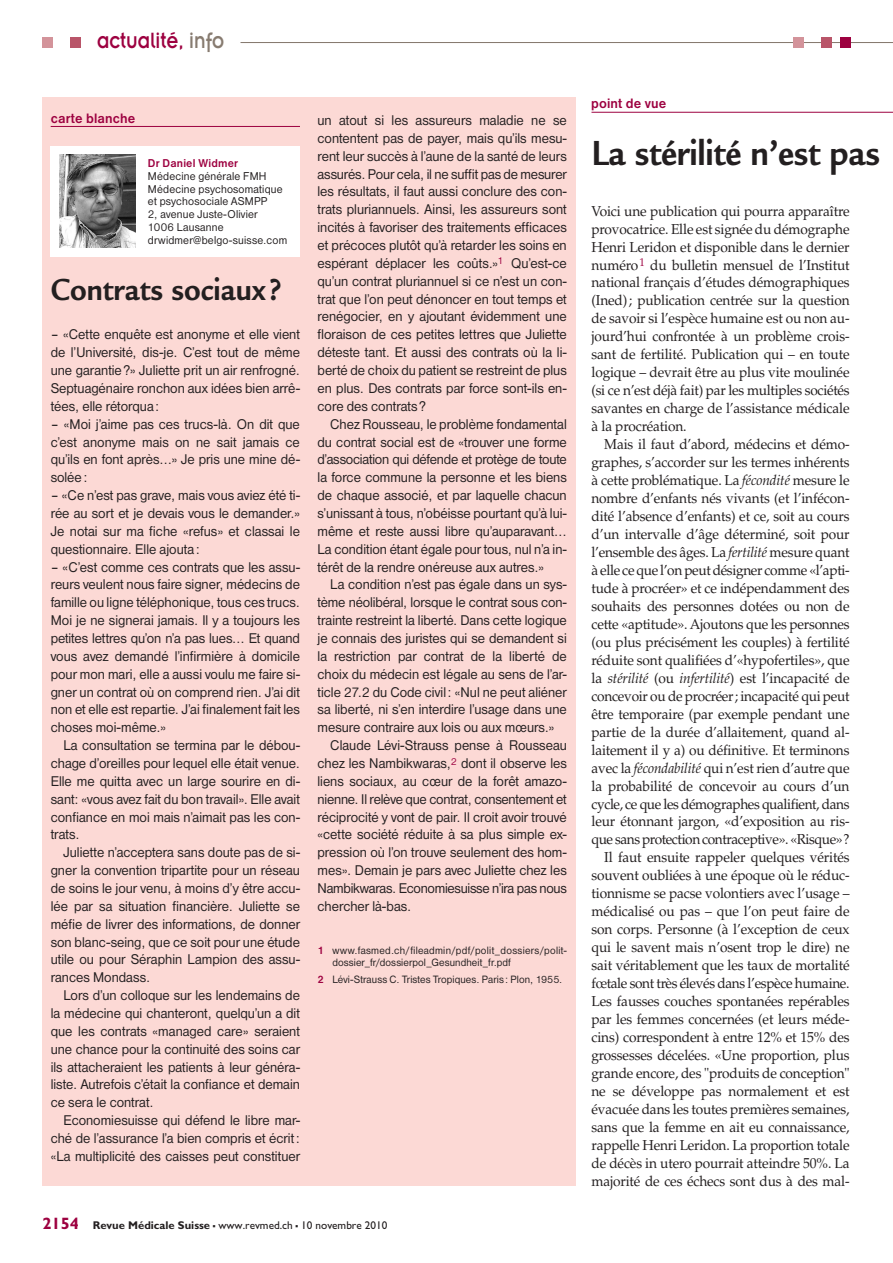
<style>
.page{position:relative;width:893px;height:1263px;background:#fff}
.page>*{position:absolute;margin:0;border:0;box-sizing:border-box;transform-origin:0 0}
.titre_23_pts{font:700 37.95px "Legacy Sans";letter-spacing:-.005em;color:#231f20;scale:.91 1}
.titre_20_pts{font:700 33px "Legacy Sans";color:#231f20;scale:.91 1}
.t1{font:24.3px "Insignia";color:#9d0140;scale:.83 1}
.nimbus_9_3{font:14.7px/17.9px "Nimbus Sans D";color:#231f20;text-align:justify;scale:.95 1}
.palatino_9_6{font:14.4px/18px "Palatino";letter-spacing:-.01em;color:#231f20;text-align:justify;scale:.95 1}
.titre_rubrique_rouge{font:700 14.1px "Nimbus Sans D";letter-spacing:.01em;color:#9d0140;scale:.95 1}
.t2{font:11.85px/12.8px "Nimbus Sans D";letter-spacing:.015em;color:#231f20;scale:.95 1}
.t3{font:700 11.85px "Nimbus Sans D";letter-spacing:.02em;color:#9d0140;scale:.95 1}
.t4{font:11.25px "Gill Sans";color:#231f20}
.biblio{font:10.95px/12.3px "Nimbus Sans D";letter-spacing:.015em;color:#231f20;scale:.95 1}
.s1{color:#877b70}
.s2{font-weight:700;color:#9d0140}
.s3{font-weight:700;font-size:16.5px;color:#9d0140}
.s4{font-weight:700}
.s5{font-weight:700;font-size:16.5px}
.s6{font-style:italic}
</style>
<div class="page">
<hr style="left:241px;top:42px;width:652px;height:1px;background:#877b70">
<div style="left:70px;top:37px;width:11px;height:11px;background:#b95569"></div>
<div style="left:43px;top:37px;width:10px;height:11px;background:#d3939a"></div>
<div style="left:840px;top:37px;width:10px;height:11px;background:#9d0140"></div>
<div style="left:821px;top:37px;width:10px;height:11px;background:#b95569"></div>
<div style="left:793px;top:37px;width:11px;height:11px;background:#d3939a"></div>
<hr style="left:591px;top:112px;width:302px;height:1px;background:#9d0140">
<div style="left:43px;top:97px;width:533px;height:1088px;background:#fcd9d5"></div>
<hr style="left:51px;top:126px;width:249px;height:1px;background:#9d0140">
<div style="left:51px;top:146px;width:249px;height:110px;background:#fff"></div>
<img style="left:59px;top:154px;width:77px;height:94px">
<p class="t1" style="left:97px;top:28px;width:155px">actualité, <span class="s1">info</span></p>
<p class="titre_rubrique_rouge" style="left:51px;top:110px;width:91px">carte blanche</p>
<p class="t3" style="left:148px;top:157px;width:97px">Dr Daniel Widmer</p>
<p class="t2" style="left:148px;top:169px;width:126px">Médecine générale FMH</p>
<p class="t2" style="left:148px;top:182px;width:143px">Médecine psychosomatique et psychosociale ASMPP</p>
<p class="t2" style="left:148px;top:208px;width:117px">2, avenue Juste-Olivier</p>
<p class="t2" style="left:148px;top:220px;width:81px">1006 Lausanne</p>
<p class="t2" style="left:148px;top:233px;width:148px">drwidmer@belgo-suisse.com</p>
<p class="titre_20_pts" style="left:51px;top:270px;width:255px">Contrats sociaux ?</p>
<p class="nimbus_9_3" style="left:51px;top:325px;width:264px">– «Cette enquête est anonyme et elle vient de l’Université, dis-je. C’est tout de même une garantie?» Juliette prit un air renfrogné.<br>Septuagénaire ronchon aux idées bien arrê&shy;tées, elle rétorqua:</p>
<p class="nimbus_9_3" style="left:51px;top:415px;width:264px">– «Moi j’aime pas ces trucs-là. On dit que c’est anonyme mais on ne sait jamais ce qu’ils en font après…» Je pris une mine dé&shy;solée:</p>
<p class="nimbus_9_3" style="left:51px;top:486px;width:264px">– «Ce n’est pas grave, mais vous aviez été ti&shy;rée au sort et je devais vous le demander.» Je notai sur ma fiche «refus» et classai le questionnaire. Elle ajouta:</p>
<p class="nimbus_9_3" style="left:51px;top:557px;width:264px">– «C’est comme ces contrats que les assu&shy;reurs veulent nous faire signer, médecins de famille ou ligne téléphonique, tous ces trucs.<br>Moi je ne signerai jamais. Il y a toujours les petites lettres qu’on n’a pas lues… Et quand vous avez demandé l’infirmière à domicile pour mon mari, elle a aussi voulu me faire si&shy;gner un contrat où on comprend rien. J’ai dit non et elle est repartie. J’ai finalement fait les choses moi-même.»</p>
<p class="nimbus_9_3" style="left:51px;top:736px;width:264px;text-indent:13px">La consultation se termina par le débou&shy;chage d’oreilles pour lequel elle était venue.<br>Elle me quitta avec un large sourire en di&shy;sant: «vous avez fait du bon travail». Elle avait confiance en moi mais n’aimait pas les con&shy;trats.</p>
<p class="nimbus_9_3" style="left:51px;top:843px;width:264px;text-indent:13px">Juliette n’acceptera sans doute pas de si&shy;gner la convention tripartite pour un réseau de soins le jour venu, à moins d’y être accu&shy;lée par sa situation financière. Juliette se méfie de livrer des informations, de donner son blanc-seing, que ce soit pour une étude utile ou pour Séraphin Lampion des assu&shy;rances Mondass.</p>
<p class="nimbus_9_3" style="left:51px;top:986px;width:264px;text-indent:13px">Lors d’un colloque sur les lendemains de la médecine qui chanteront, quelqu’un a dit que les contrats «managed care» seraient une chance pour la continuité des soins car ils attacheraient les patients à leur généra&shy;liste. Autrefois c’était la confiance et demain ce sera le contrat.</p>
<p class="nimbus_9_3" style="left:51px;top:1111px;width:264px;text-indent:13px">Economiesuisse qui défend le libre mar&shy;ché de l’assurance l’a bien compris et écrit: «La multiplicité des caisses peut constituer</p>
<p class="nimbus_9_3" style="left:318px;top:111px;width:264px">un atout si les assureurs maladie ne se contentent pas de payer, mais qu’ils mesu&shy;rent leur succès à l’aune de la santé de leurs assurés. Pour cela, il ne suffit pas de mesurer les résultats, il faut aussi conclure des con&shy;trats pluriannuels. Ainsi, les assureurs sont incités à favoriser des traitements efficaces et précoces plutôt qu’à retarder les soins en espérant déplacer les coûts.»<sup>1</sup> Qu’est-ce qu’un contrat pluriannuel si ce n’est un con&shy;trat que l’on peut dénoncer en tout temps et renégocier, en y ajoutant évidemment une floraison de ces petites lettres que Juliette déteste tant. Et aussi des contrats où la li&shy;berté de choix du patient se restreint de plus en plus. Des contrats par force sont-ils en&shy;core des contrats?</p>
<p class="nimbus_9_3" style="left:318px;top:415px;width:264px;text-indent:13px">Chez Rousseau, le problème fondamental du contrat social est de «trouver une forme d’association qui défende et protège de toute la force commune la personne et les biens de chaque associé, et par laquelle chacun s’unissant à tous, n’obéisse pourtant qu’à lui&shy;même et reste aussi libre qu’auparavant… La condition étant égale pour tous, nul n’a in&shy;térêt de la rendre onéreuse aux autres.»</p>
<p class="nimbus_9_3" style="left:318px;top:575px;width:264px;text-indent:13px">La condition n’est pas égale dans un sys&shy;tème néolibéral, lorsque le contrat sous con&shy;trainte restreint la liberté. Dans cette logique je connais des juristes qui se demandent si la restriction par contrat de la liberté de choix du médecin est légale au sens de l’ar&shy;ticle 27.2 du Code civil: «Nul ne peut aliéner sa liberté, ni s’en interdire l’usage dans une mesure contraire aux lois ou aux mœurs.»</p>
<p class="nimbus_9_3" style="left:318px;top:736px;width:264px;text-indent:13px">Claude Lévi-Strauss pense à Rousseau chez les Nambikwaras,<sup>2</sup> dont il observe les liens sociaux, au cœur de la forêt amazo&shy;nienne. Il relève que contrat, consentement et réciprocité y vont de pair. Il croit avoir trouvé «cette société réduite à sa plus simple ex&shy;pression où l’on trouve seulement des hom&shy;mes». Demain je pars avec Juliette chez les Nambikwaras. Economiesuisse n’ira pas nous chercher là-bas.</p>
<p class="biblio" style="left:332px;top:944px;width:248px;text-indent:-15px"><span class="s2">1</span> www.fasmed.ch/fileadmin/pdf/polit_dossiers/polit&shy;dossier_fr/dossierpol_Gesundheit_fr.pdf</p>
<p class="biblio" style="left:318px;top:973px;width:259px"><span class="s2">2</span> Lévi-Strauss C. Tristes Tropiques. Paris: Plon, 1955.</p>
<p class="t4" style="left:43px;top:1218px;width:346px"><span class="s3">2154</span> <span class="s4">Revue Médicale Suisse</span> <span class="s5">–</span> www.revmed.ch <span class="s5">–</span> 10 novembre 2010</p>
<p class="titre_rubrique_rouge" style="left:591px;top:96px;width:81px">point de vue</p>
<p class="titre_23_pts" style="left:591px;top:131px;width:319px">La stérilité n’est pas</p>
<p class="palatino_9_6" style="left:591px;top:202px;width:273px">Voici une publication qui pourra apparaître provocatrice. Elle est signée du démographe Henri Leridon et disponible dans le dernier numéro<sup>1</sup> du bulletin mensuel de l’Institut national français d’études démographiques (Ined); publication centrée sur la question de savoir si l’espèce humaine est ou non au&shy;jourd’hui confrontée à un problème crois&shy;sant de fertilité. Publication qui – en toute logique – devrait être au plus vite moulinée (si ce n’est déjà fait) par les multiples sociétés savantes en charge de l’assistance médicale à la procréation.</p>
<p class="palatino_9_6" style="left:591px;top:435px;width:273px;text-indent:13px">Mais il faut d’abord, médecins et démo&shy;graphes, s’accorder sur les termes inhérents à cette problématique. La <span class="s6">fécondité</span> mesure le nombre d’enfants nés vivants (et l’infécon&shy;dité l’absence d’enfants) et ce, soit au cours d’un intervalle d’âge déterminé, soit pour l’ensemble des âges. La <span class="s6">fertilité</span> mesure quant à elle ce que l’on peut désigner comme «l’apti&shy;tude à procréer» et ce indépendamment des souhaits des personnes dotées ou non de cette «aptitude». Ajoutons que les personnes (ou plus précisément les couples) à fertilité réduite sont qualifiées d’«hypofertiles», que la <span class="s6">stérilité</span> (ou <span class="s6">infertilité</span>) est l’incapacité de concevoir ou de procréer; incapacité qui peut être temporaire (par exemple pendant une partie de la durée d’allaitement, quand al&shy;laitement il y a) ou définitive. Et terminons avec la <span class="s6">fécondabilité</span> qui n’est rien d’autre que la probabilité de concevoir au cours d’un cycle, ce que les démographes qualifient, dans leur étonnant jargon, «d’exposition au ris&shy;que sans protection contraceptive». «Risque»?</p>
<p class="palatino_9_6" style="left:591px;top:849px;width:273px;text-indent:13px">Il faut ensuite rappeler quelques vérités souvent oubliées à une époque où le réduc&shy;tionnisme se pacse volontiers avec l’usage – médicalisé ou pas – que l’on peut faire de son corps. Personne (à l’exception de ceux qui le savent mais n’osent trop le dire) ne sait véritablement que les taux de mortalité fœtale sont très élevés dans l’espèce humaine.<br>Les fausses couches spontanées repérables par les femmes concernées (et leurs méde&shy;cins) correspondent à entre 12% et 15% des grossesses décelées. «Une proportion, plus grande encore, des "produits de conception" ne se développe pas normalement et est évacuée dans les toutes premières semaines, sans que la femme en ait eu connaissance, rappelle Henri Leridon. La proportion totale de décès in utero pourrait atteindre 50%. La majorité de ces échecs sont dus à des mal-</p>
</div>
